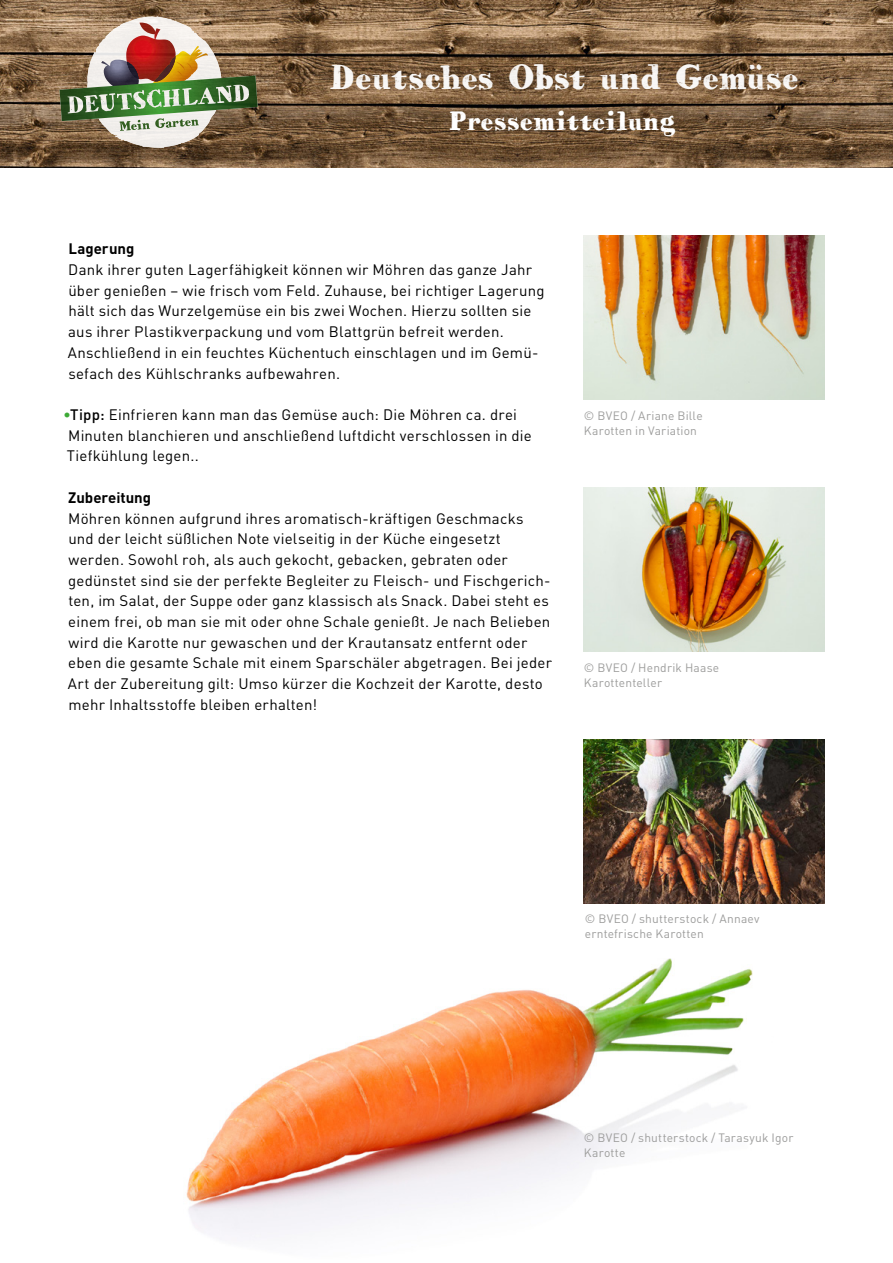
<style>
.page{position:relative;width:893px;height:1263px;background:#fff}
.page>*{position:absolute;margin:0;border:0;box-sizing:border-box;transform-origin:0 0}
.t1{font:34.5px "HVD Bodedo";color:#fff}
.t2{font:27px "HVD Bodedo";letter-spacing:-.005em;color:#fff}
.t3{font:15px/20.7px "DIN Pro";letter-spacing:.015em;color:#000}
.t4{font:700 15px "DIN Pro";letter-spacing:-.005em;color:#000}
.t5{font:12px/15px "DIN Pro";letter-spacing:.015em;color:#9d9d9c}
.s1{color:#3daa36}
.s2{font-weight:500}
</style>
<div class="page">
<img style="left:186px;top:958px;width:567px;height:280px">
<img style="left:0;top:0;width:518px;height:167px">
<img style="left:518px;top:0;width:375px;height:167px">
<img style="left:60px;top:16px;width:198px;height:132px">
<img style="left:584px;top:739px;width:241px;height:164px">
<img style="left:584px;top:488px;width:241px;height:164px">
<img style="left:584px;top:235px;width:241px;height:164px">
<h1 class="t1" style="left:330px;top:55px;width:471px">Deutsches Obst und Gemüse</h1>
<h2 class="t2" style="left:450px;top:104px;width:228px">Pressemitteilung</h2>
<p class="t4" style="left:69px;top:236px;width:67px">Lagerung</p>
<p class="t3" style="left:68px;top:258px;width:478px">Dank ihrer guten Lagerfähigkeit können wir Möhren das ganze Jahr über genießen – wie frisch vom Feld. Zuhause, bei richtiger Lagerung hält sich das Wurzelgemüse ein bis zwei Wochen. Hierzu sollten sie aus ihrer Plastikverpackung und vom Blattgrün befreit werden.<br>Anschließend in ein feuchtes Küchentuch einschlagen und im Gemü&shy;sefach des Kühlschranks aufbewahren.</p>
<p class="t3" style="left:63px;top:403px;width:470px"><span class="s1">•</span><span class="s2">Tipp:</span> Einfrieren kann man das Gemüse auch: Die Möhren ca. drei<br>Minuten blanchieren und anschließend luftdicht verschlossen in die<br>Tiefkühlung legen..</p>
<p class="t4" style="left:68px;top:485px;width:84px">Zubereitung</p>
<p class="t3" style="left:68px;top:506px;width:486px">Möhren können aufgrund ihres aromatisch-kräftigen Geschmacks und der leicht süßlichen Note vielseitig in der Küche eingesetzt werden. Sowohl roh, als auch gekocht, gebacken, gebraten oder gedünstet sind sie der perfekte Begleiter zu Fleisch- und Fischgerich&shy;ten, im Salat, der Suppe oder ganz klassisch als Snack. Dabei steht es einem frei, ob man sie mit oder ohne Schale genießt. Je nach Belieben wird die Karotte nur gewaschen und der Krautansatz entfernt oder eben die gesamte Schale mit einem Sparschäler abgetragen. Bei jeder Art der Zubereitung gilt: Umso kürzer die Kochzeit der Karotte, desto mehr Inhaltsstoffe bleiben erhalten!</p>
<p class="t5" style="left:584px;top:407px;width:120px">© BVEO / Ariane Bille<br>Karotten in Variation</p>
<p class="t5" style="left:584px;top:659px;width:137px">© BVEO / Hendrik Haase<br>Karottenteller</p>
<p class="t5" style="left:585px;top:910px;width:176px">© BVEO / shutterstock / Annaev erntefrische Karotten</p>
<p class="t5" style="left:584px;top:1129px;width:211px">© BVEO / shutterstock / Tarasyuk Igor<br>Karotte</p>
</div>
